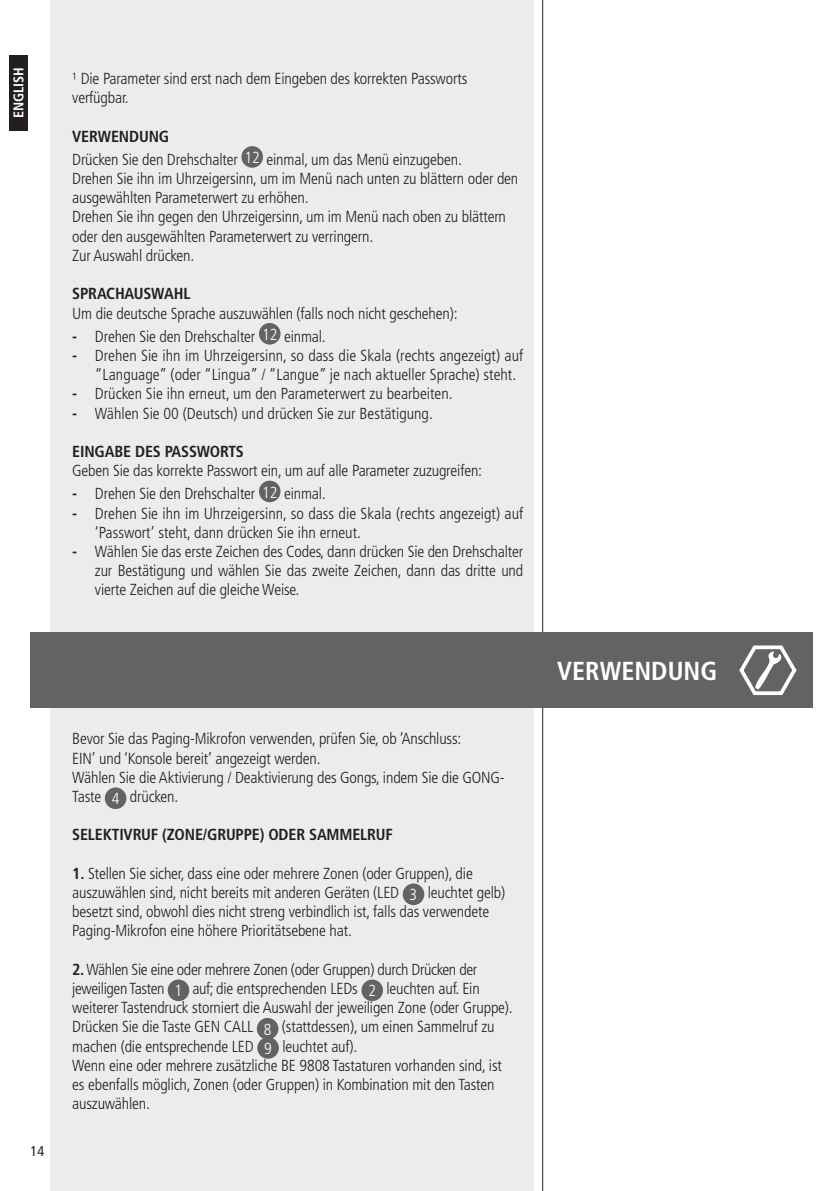
<style>
.page{position:relative;width:840px;height:1191px;background:#fff}
.page>*{position:absolute;margin:0;border:0;box-sizing:border-box;transform-origin:0 0}
.t1{font:700 condensed 26px "Frutiger LT Std";color:#fff}
.t2{font:300 condensed 16px/19.2px "Frutiger LT Std";letter-spacing:-.01em;color:#231f20}
.t3{font:700 condensed 16px "Frutiger LT Std";letter-spacing:-.01em;color:#231f20}
.t4{font:700 condensed 14px "Frutiger LT Std";color:#fff}
.t5{font:condensed 14px "Frutiger LT Std";color:#231f20}
.s1{font-weight:700}
.s2{color:#fff}
</style>
<div class="page">
<div style="left:51px;top:0;width:482px;height:1191px;background:#ececee"></div>
<hr style="left:542px;top:0;width:1px;height:1191px;background:#231f20">
<div style="left:9px;top:55px;width:18px;height:75px;background:#231f20"></div>
<div style="left:31px;top:632px;width:781px;height:76px;background:#636366"></div>
<svg style="left:739px;top:645px;width:58px;height:50px"></svg>
<div style="left:105px;top:787px;width:21px;height:22px;background:#636366;border-radius:50%"></div>
<div style="left:402px;top:883px;width:22px;height:22px;background:#636366;border-radius:50%"></div>
<div style="left:168px;top:979px;width:21px;height:22px;background:#636366;border-radius:50%"></div>
<div style="left:361px;top:979px;width:22px;height:22px;background:#636366;border-radius:50%"></div>
<div style="left:257px;top:1018px;width:21px;height:21px;background:#636366;border-radius:50%"></div>
<div style="left:257px;top:1037px;width:22px;height:21px;background:#636366;border-radius:50%"></div>
<div style="left:241px;top:146px;width:22px;height:22px;background:#636366;border-radius:50%"></div>
<div style="left:259px;top:323px;width:21px;height:21px;background:#636366;border-radius:50%"></div>
<div style="left:259px;top:480px;width:21px;height:22px;background:#636366;border-radius:50%"></div>
<p class="t4" style="left:10px;top:118px;width:53px;rotate:-90deg">ENGLISH</p>
<p class="t2" style="left:72px;top:69px;width:396px">¹ Die Parameter sind erst nach dem Eingeben des korrekten Passworts verfügbar.</p>
<p class="t2" style="left:72px;top:125px;width:391px;line-height:23.2px"><span class="s1">VERWENDUNG<br></span>Drücken Sie den Drehschalter <span class="s2">12</span> einmal, um das Menü einzugeben.</p>
<p class="t2" style="left:72px;top:169px;width:447px">Drehen Sie ihn im Uhrzeigersinn, um im Menü nach unten zu blättern oder den ausgewählten Parameterwert zu erhöhen.<br>Drehen Sie ihn gegen den Uhrzeigersinn, um im Menü nach oben zu blättern oder den ausgewählten Parameterwert zu verringern.<br>Zur Auswahl drücken.</p>
<p class="t3" style="left:72px;top:284px;width:120px">SPRACHAUSWAHL</p>
<p class="t2" style="left:72px;top:304px;width:386px">Um die deutsche Sprache auszuwählen (falls noch nicht geschehen):</p>
<p class="t2" style="left:72px;top:327px;width:255px"><span class="s1">-</span> Drehen Sie den Drehschalter <span class="s2">12</span> einmal.</p>
<p class="t2" style="left:95px;top:346px;width:429px;text-indent:-23px"><span class="s1">-</span> Drehen Sie ihn im Uhrzeigersinn, so dass die Skala (rechts angezeigt) auf “Language” (oder “Lingua” / “Langue” je nach aktueller Sprache) steht.</p>
<p class="t2" style="left:72px;top:384px;width:381px"><span class="s1">-</span> Drücken Sie ihn erneut, um den Parameterwert zu bearbeiten.</p>
<p class="t2" style="left:72px;top:404px;width:362px"><span class="s1">-</span> Wählen Sie 00 (Deutsch) und drücken Sie zur Bestätigung.</p>
<p class="t3" style="left:72px;top:442px;width:173px">EINGABE DES PASSWORTS</p>
<p class="t2" style="left:72px;top:461px;width:411px">Geben Sie das korrekte Passwort ein, um auf alle Parameter zuzugreifen:</p>
<p class="t2" style="left:72px;top:484px;width:255px"><span class="s1">-</span> Drehen Sie den Drehschalter <span class="s2">12</span> einmal.</p>
<p class="t2" style="left:95px;top:504px;width:429px;text-indent:-23px"><span class="s1">-</span> Drehen Sie ihn im Uhrzeigersinn, so dass die Skala (rechts angezeigt) auf ‘Passwort’ steht, dann drücken Sie ihn erneut.</p>
<p class="t2" style="left:95px;top:542px;width:429px;text-align:justify;text-indent:-23px"><span class="s1">-</span> Wählen Sie das erste Zeichen des Codes, dann drücken Sie den Drehschalter zur Bestätigung und wählen Sie das zweite Zeichen, dann das dritte und vierte Zeichen auf die gleiche Weise.</p>
<p class="t5" style="left:31px;top:1142px;width:15px">14</p>
<p class="t2" style="left:72px;top:729px;width:433px">Bevor Sie das Paging-Mikrofon verwenden, prüfen Sie, ob ‘Anschluss:<br>EIN’ und ‘Konsole bereit’ angezeigt werden.<br>Wählen Sie die Aktivierung / Deaktivierung des Gongs, indem Sie die GONG-Taste <span class="s2">4</span> drücken.</p>
<p class="t3" style="left:72px;top:825px;width:322px">SELEKTIVRUF (ZONE/GRUPPE) ODER SAMMELRUF</p>
<p class="t2" style="left:72px;top:864px;width:434px"><span class="s1">1.</span> Stellen Sie sicher, dass eine oder mehrere Zonen (oder Gruppen), die auszuwählen sind, nicht bereits mit anderen Geräten (LED <span class="s2">3</span> leuchtet gelb) besetzt sind, obwohl dies nicht streng verbindlich ist, falls das verwendete Paging-Mikrofon eine höhere Prioritätsebene hat.</p>
<p class="t2" style="left:72px;top:960px;width:442px"><span class="s1">2.</span> Wählen Sie eine oder mehrere Zonen (oder Gruppen) durch Drücken der jeweiligen Tasten <span class="s2">1</span> auf; die entsprechenden LEDs <span class="s2">2</span> leuchten auf. Ein weiterer Tastendruck storniert die Auswahl der jeweiligen Zone (oder Gruppe).<br>Drücken Sie die Taste GEN CALL <span class="s2">8</span> (stattdessen), um einen Sammelruf zu machen (die entsprechende LED <span class="s2">9</span> leuchtet auf).<br>Wenn eine oder mehrere zusätzliche BE 9808 Tastaturen vorhanden sind, ist es ebenfalls möglich, Zonen (oder Gruppen) in Kombination mit den Tasten auszuwählen.</p>
<h1 class="t1" style="left:557px;top:655px;width:161px">VERWENDUNG</h1>
</div>
